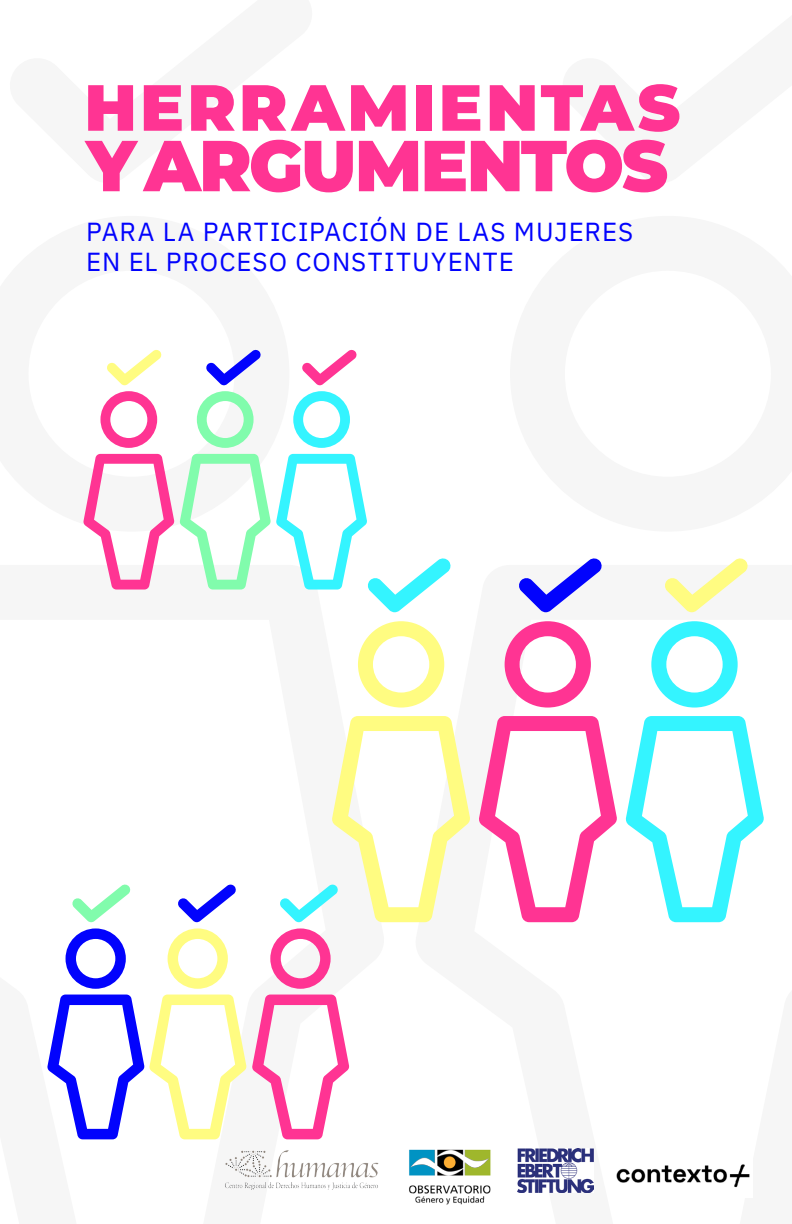
<style>
.page{position:relative;width:792px;height:1224px;background:#fff}
.page>*{position:absolute;margin:0;border:0;box-sizing:border-box;transform-origin:0 0}
.t1{font:900 72px "Montserrat";letter-spacing:-.03em;color:#ff3493}
.t2{font:900 65px "Montserrat";letter-spacing:.05em;color:#ff3493}
.t3{font:26px/30px "IBM Plex Sans";letter-spacing:.04em;color:#0203fd}
</style>
<div class="page">
<svg style="left:100px;top:391px;width:57px;height:57px"></svg>
<svg style="left:293px;top:391px;width:57px;height:57px"></svg>
<svg style="left:197px;top:391px;width:57px;height:57px"></svg>
<svg style="left:206px;top:349px;width:55px;height:36px"></svg>
<svg style="left:107px;top:350px;width:55px;height:35px"></svg>
<svg style="left:302px;top:349px;width:55px;height:36px"></svg>
<svg style="left:358px;top:621px;width:86px;height:87px"></svg>
<svg style="left:651px;top:621px;width:87px;height:87px"></svg>
<svg style="left:505px;top:621px;width:86px;height:87px"></svg>
<svg style="left:519px;top:558px;width:83px;height:54px"></svg>
<svg style="left:83px;top:454px;width:368px;height:158px"></svg>
<svg style="left:665px;top:558px;width:83px;height:54px"></svg>
<svg style="left:479px;top:716px;width:138px;height:206px"></svg>
<svg style="left:625px;top:716px;width:139px;height:206px"></svg>
<svg style="left:178px;top:884px;width:58px;height:38px"></svg>
<svg style="left:72px;top:884px;width:59px;height:38px"></svg>
<svg style="left:280px;top:716px;width:190px;height:206px"></svg>
<svg style="left:66px;top:928px;width:60px;height:61px"></svg>
<svg style="left:168px;top:928px;width:60px;height:61px"></svg>
<svg style="left:270px;top:928px;width:61px;height:61px"></svg>
<svg style="left:47px;top:995px;width:302px;height:144px"></svg>
<img style="left:409px;top:1149px;width:82px;height:56px">
<img style="left:224px;top:1150px;width:155px;height:39px">
<img style="left:518px;top:1149px;width:75px;height:43px">
<img style="left:616px;top:1164px;width:134px;height:24px">
<h2 class="t2" style="left:84px;top:59px;width:597px">HERRAMIENTAS</h2>
<h1 class="t1" style="left:86px;top:112px;width:583px">Y ARGUMENTOS</h1>
<p class="t3" style="left:86px;top:215px;width:549px">PARA LA PARTICIPACIÓN DE LAS MUJERES<br>EN EL PROCESO CONSTITUYENTE</p>
</div>
